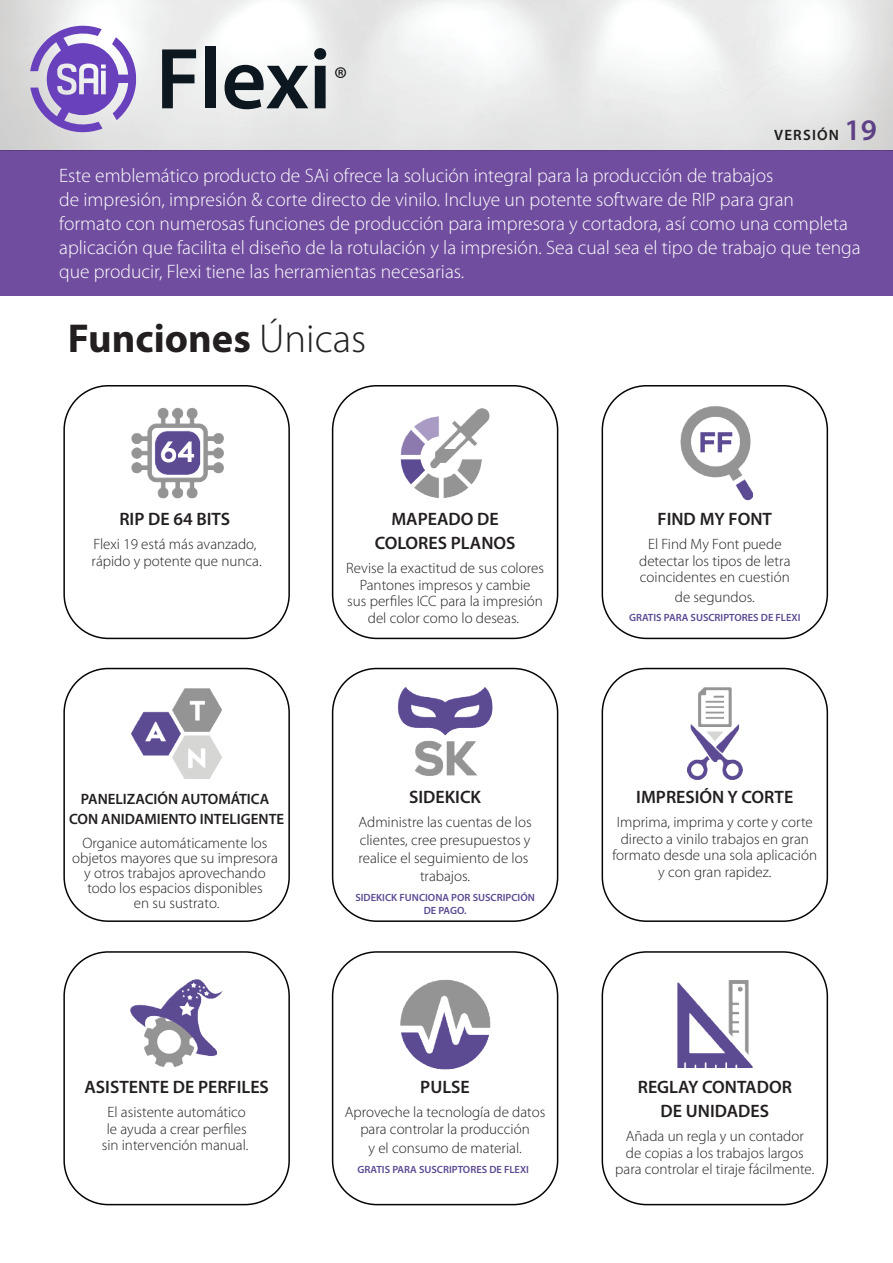
<style>
.page{position:relative;width:893px;height:1263px;background:#fff}
.page>*{position:absolute;margin:0;border:0;box-sizing:border-box;transform-origin:0 0}
.t1{font:600 87.3px "Myriad Pro";letter-spacing:-.005em;color:#0d1720}
.t2{font:700 40.5px "Myriad Pro";color:#231f20}
.t3{font:300 33.3px "Myriad Pro";color:#050504}
.t4{font:300 19.5px/24px "Myriad Pro";color:#fff}
.t5{font:600 18px/24px "Myriad Pro";color:#231f20;text-align:center}
.t6{font:300 15px/16.5px "Myriad Pro";color:#231f20;text-align:center}
.t7{font:600 15px/19.5px "Myriad Pro";color:#231f20;text-align:center}
.t8{font:600 15px "Myriad Pro";letter-spacing:.08em;color:#231f20}
.t9{font:600 10.5px/13.5px "Myriad Pro";color:#5c4a93;text-align:center}
.s1{font-size:30px;color:#704d9f}
.s2{font-weight:300}
</style>
<div class="page">
<div style="left:0;top:150px;width:893px;height:145px;background:#704d9f"></div>
<svg style="left:30px;top:24px;width:106px;height:110px;background:#ac98d3"></svg>
<div style="left:63px;top:668px;width:227px;height:254px;border:2px solid #040503;border-radius:44px"></div>
<div style="left:332px;top:668px;width:226px;height:254px;border:2px solid #040503;border-radius:44px"></div>
<div style="left:602px;top:668px;width:226px;height:254px;border:2px solid #040503;border-radius:44px"></div>
<div style="left:63px;top:385px;width:227px;height:254px;border:2px solid #040503;border-radius:44px"></div>
<div style="left:332px;top:385px;width:226px;height:254px;border:2px solid #040503;border-radius:44px"></div>
<div style="left:602px;top:385px;width:226px;height:254px;border:2px solid #040503;border-radius:44px"></div>
<div style="left:63px;top:951px;width:227px;height:254px;border:2px solid #040503;border-radius:44px"></div>
<div style="left:332px;top:951px;width:226px;height:254px;border:2px solid #040503;border-radius:44px"></div>
<div style="left:602px;top:951px;width:226px;height:254px;border:2px solid #040503;border-radius:44px"></div>
<img style="left:131px;top:407px;width:93px;height:92px">
<img style="left:398px;top:687px;width:95px;height:89px">
<img style="left:677px;top:980px;width:76px;height:88px">
<img style="left:400px;top:979px;width:91px;height:91px">
<img style="left:687px;top:687px;width:56px;height:93px">
<img style="left:130px;top:979px;width:93px;height:88px">
<img style="left:400px;top:408px;width:90px;height:90px">
<img style="left:680px;top:406px;width:73px;height:95px">
<img style="left:130px;top:688px;width:92px;height:91px">
<h1 class="t1" style="left:156px;top:23px;width:177px">Flexi</h1>
<h3 class="t3" style="left:334px;top:61px;width:15px">®</h3>
<p class="t8" style="left:774px;top:126px;width:104px">VERSIÓN <span class="s1">19</span></p>
<p class="t4" style="left:59px;top:164px;width:803px">Este emblemático producto de SAi ofrece la solución integral para la producción de trabajos<br>de impresión, impresión &amp; corte directo de vinilo. Incluye un potente software de RIP para gran formato con numerosas funciones de producción para impresora y cortadora, así como una completa aplicación que facilita el diseño de la rotulación y la impresión. Sea cual sea el tipo de trabajo que tenga que producir, Flexi tiene las herramientas necesarias.</p>
<h2 class="t2" style="left:68px;top:315px;width:300px">Funciones <span class="s2">Únicas</span></h2>
<p class="t5" style="left:119px;top:507px;width:112px">RIP DE 64 BITS</p>
<p class="t6" style="left:92px;top:536px;width:171px;text-align:left">Flexi 19 está más avanzado, rápido y potente que nunca.</p>
<p class="t5" style="left:375px;top:507px;width:142px">MAPEADO DE<br>COLORES PLANOS</p>
<p class="t6" style="left:346px;top:560px;width:199px">Revise la exactitud de sus colores<br>Pantones impresos y cambie<br>sus perfiles ICC para la impresión del color como lo deseas.</p>
<p class="t7" style="left:69px;top:789px;width:217px">PANELIZACIÓN AUTOMÁTICA<br>CON ANIDAMIENTO INTELIGENTE</p>
<p class="t6" style="left:72px;top:836px;width:207px;line-height:15px">Organice automáticamente los objetos mayores que su impresora y otros trabajos aprovechando todo los espacios disponibles<br>en su sustrato.</p>
<p class="t5" style="left:409px;top:785px;width:73px">SIDEKICK</p>
<p class="t6" style="left:359px;top:813px;width:175px;line-height:18px">Administre las cuentas de los clientes, cree presupuestos y realice el seguimiento de los trabajos.</p>
<p class="t9" style="left:355px;top:890px;width:181px">SIDEKICK FUNCIONA POR SUSCRIPCIÓN<br>DE PAGO.</p>
<p class="t5" style="left:84px;top:1075px;width:186px">ASISTENTE DE PERFILES</p>
<p class="t6" style="left:102px;top:1104px;width:148px">El asistente automático le ayuda a crear perfiles sin intervención manual.</p>
<p class="t5" style="left:420px;top:1075px;width:51px">PULSE</p>
<p class="t6" style="left:345px;top:1104px;width:202px">Aproveche la tecnología de datos para controlar la producción</p>
<p class="t6" style="left:368px;top:1140px;width:155px">y el consumo de material.</p>
<p class="t9" style="left:358px;top:1162px;width:173px">GRATIS PARA SUSCRIPTORES DE FLEXI</p>
<p class="t5" style="left:658px;top:507px;width:116px">FIND MY FONT</p>
<p class="t6" style="left:639px;top:536px;width:153px">El Find My Font puede detectar los tipos de letra coincidentes en cuestión</p>
<p class="t6" style="left:675px;top:589px;width:81px">de segundos.</p>
<p class="t9" style="left:629px;top:611px;width:173px">GRATIS PARA SUSCRIPTORES DE FLEXI</p>
<p class="t5" style="left:636px;top:785px;width:159px">IMPRESIÓN Y CORTE</p>
<p class="t6" style="left:612px;top:814px;width:206px">Imprima, imprima y corte y corte directo a vinilo trabajos en gran formato desde una sola aplicación y con gran rapidez.</p>
<p class="t5" style="left:638px;top:1075px;width:156px">REGLAY CONTADOR<br>DE UNIDADES</p>
<p class="t6" style="left:615px;top:1128px;width:201px">Añada un regla y un contador<br>de copias a los trabajos largos para controlar el tiraje fácilmente.</p>
</div>
